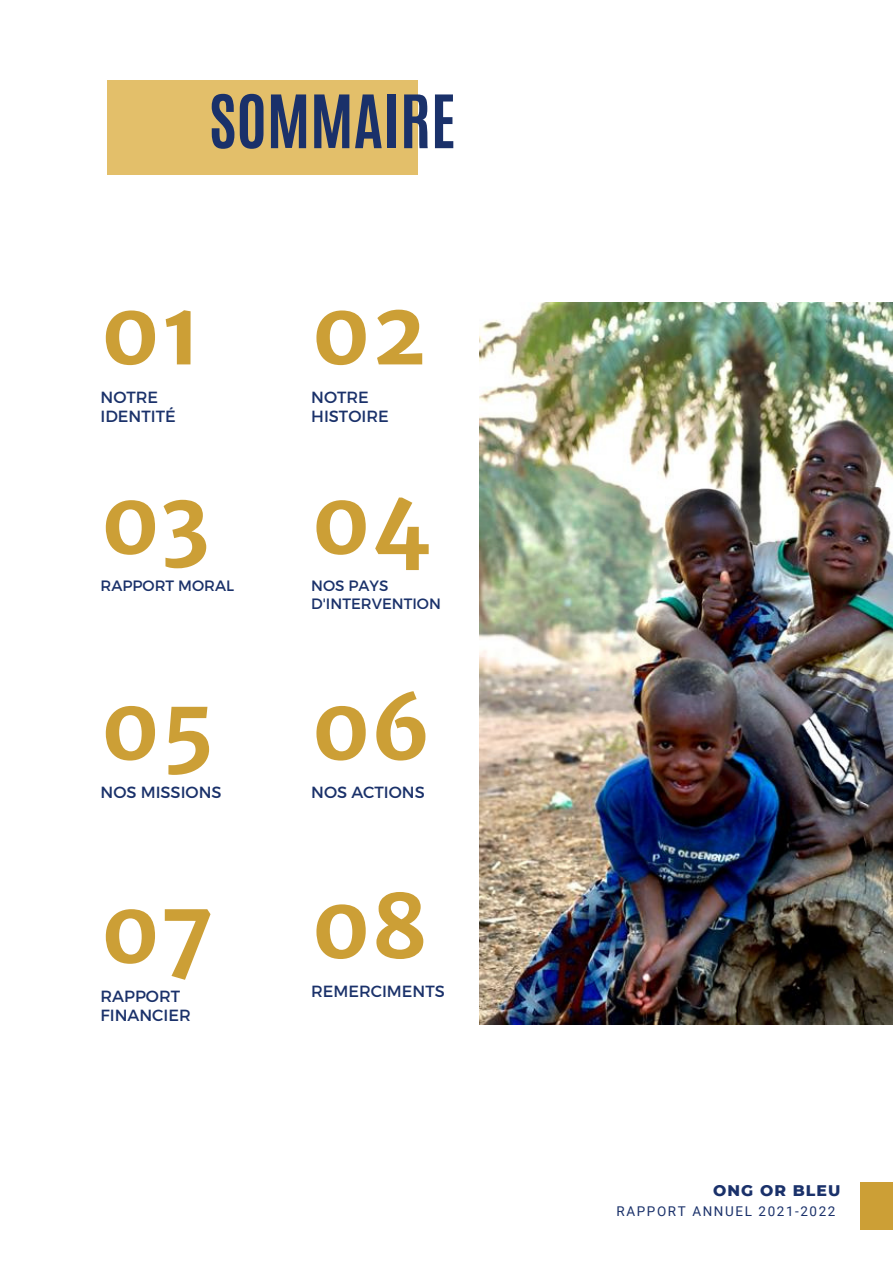
<style>
.page{position:relative;width:893px;height:1264px;background:#fff}
.page>*{position:absolute;margin:0;border:0;box-sizing:border-box;transform-origin:0 0}
.t1{font:700 86.85px "Merriweather Sans";color:#cc9f36}
.t2{font:700 62.55px "Antonio";color:#1a316a}
.t3{font:16.2px/19px "Montserrat";color:#1a316a}
.t4{font:800 15.75px "Montserrat";letter-spacing:.07em;color:#1a316a}
.t5{font:15px/18px "Montserrat";color:#1a316a}
.t6{font:13.5px "Roboto";letter-spacing:.12em;color:#1a316a}
</style>
<div class="page">
<div style="left:860px;top:1181px;width:32px;height:48px;background:#cc9f36"></div>
<div style="left:107px;top:81px;width:310px;height:94px;background:#e3bf6a"></div>
<img style="left:480px;top:302px;width:412px;height:722px">
<p class="t2" style="left:209px;top:77px;width:248px">SOMMAIRE</p>
<p class="t1" style="left:100px;top:279px;width:104px">01</p>
<p class="t3" style="left:100px;top:387px;width:77px">NOTRE<br>IDENTITÉ</p>
<p class="t1" style="left:311px;top:279px;width:119px">02</p>
<p class="t3" style="left:311px;top:387px;width:79px">NOTRE<br>HISTOIRE</p>
<p class="t1" style="left:100px;top:468px;width:111px">03</p>
<p class="t5" style="left:100px;top:576px;width:135px">RAPPORT MORAL</p>
<p class="t1" style="left:100px;top:674px;width:116px">05</p>
<p class="t3" style="left:100px;top:782px;width:122px">NOS MISSIONS</p>
<p class="t1" style="left:100px;top:877px;width:116px">07</p>
<p class="t3" style="left:100px;top:985px;width:92px">RAPPORT<br>FINANCIER</p>
<p class="t1" style="left:311px;top:468px;width:121px">04</p>
<p class="t5" style="left:311px;top:576px;width:131px">NOS PAYS<br>D'INTERVENTION</p>
<p class="t1" style="left:311px;top:674px;width:121px">06</p>
<p class="t3" style="left:311px;top:782px;width:115px">NOS ACTIONS</p>
<p class="t1" style="left:311px;top:872px;width:119px">08</p>
<p class="t3" style="left:311px;top:980px;width:135px">REMERCIMENTS</p>
<p class="t4" style="left:713px;top:1180px;width:129px">ONG OR BLEU</p>
<p class="t6" style="left:616px;top:1203px;width:220px">RAPPORT ANNUEL 2021-2022</p>
</div>
